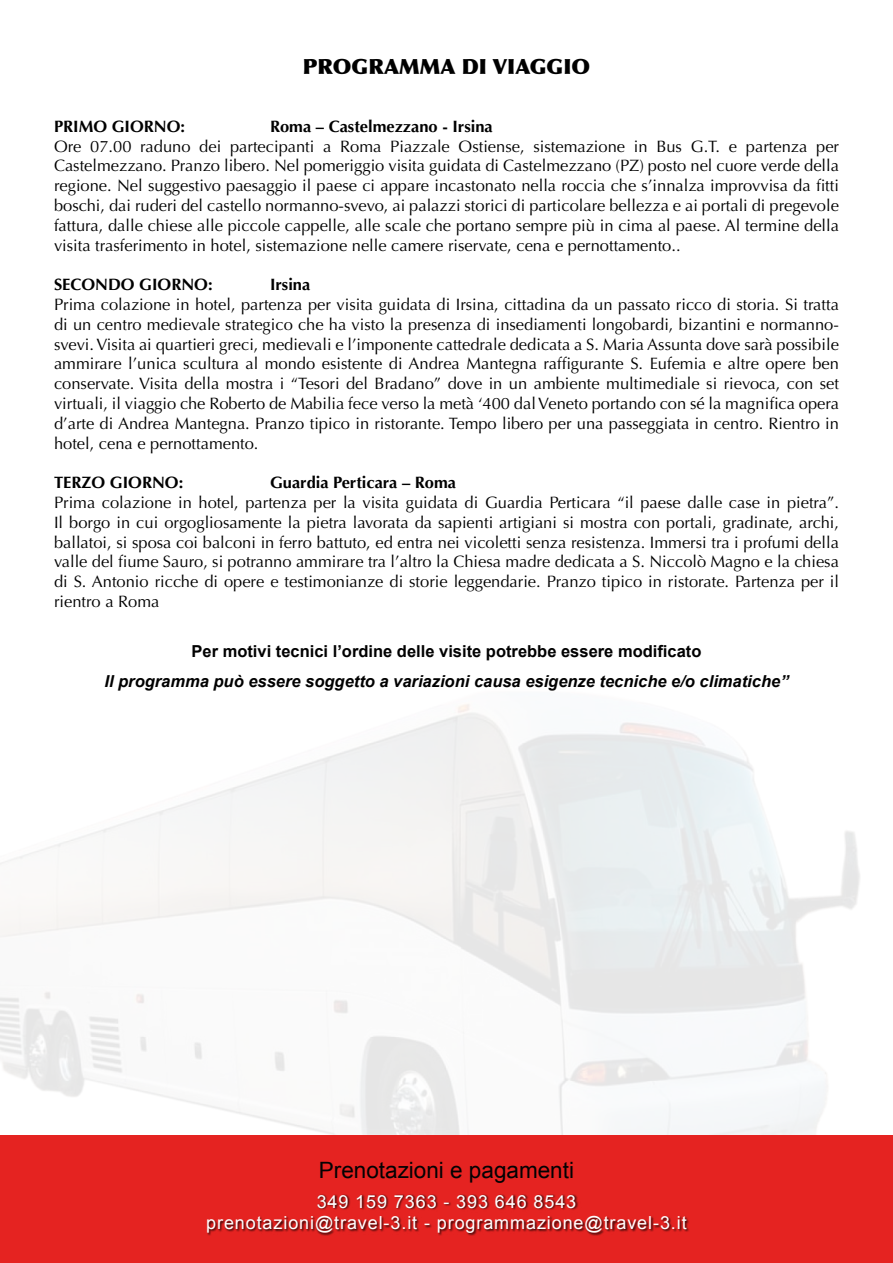
<style>
.page{position:relative;width:893px;height:1263px;background:#fff}
.page>*{position:absolute;margin:0;border:0;box-sizing:border-box;transform-origin:0 0}
.t1{font:22.5px "Arial";color:#020203}
.t2{font:900 21px "Optima";color:#000}
.t3{font:18px/21.6px "Arial";letter-spacing:.05em;color:#fff;text-align:center}
.t4{font:16.5px/19.8px "Optima";color:#000;text-align:justify}
.t5{font:700 16.5px "Optima";color:#000}
.t6{font:italic 700 16.5px "Arial";color:#000}
.t7{font:700 16.5px "Arial";color:#000}
</style>
<div class="page">
<div style="left:0;top:1135px;width:893px;height:128px;background:#e52321"></div>
<div style="left:207px;top:1194px;width:482px;height:42px;background:#000;opacity:.75"></div>
<p class="t2" style="left:303px;top:54px;width:289px">PROGRAMMA DI VIAGGIO</p>
<p class="t5" style="left:54px;top:117px;width:133px">PRIMO GIORNO:</p>
<p class="t5" style="left:270px;top:117px;width:224px">Roma – Castelmezzano - Irsina</p>
<p class="t4" style="left:54px;top:136px;width:787px">Ore 07.00 raduno dei partecipanti a Roma Piazzale Ostiense, sistemazione in Bus G.T. e partenza per Castelmezzano. Pranzo libero. Nel pomeriggio visita guidata di Castelmezzano (PZ) posto nel cuore verde della regione. Nel suggestivo paesaggio il paese ci appare incastonato nella roccia che s’innalza improvvisa da fitti boschi, dai ruderi del castello normanno-svevo, ai palazzi storici di particolare bellezza e ai portali di pregevole fattura, dalle chiese alle piccole cappelle, alle scale che portano sempre più in cima al paese. Al termine della visita trasferimento in hotel, sistemazione nelle camere riservate, cena e pernottamento..</p>
<p class="t5" style="left:54px;top:275px;width:160px">SECONDO GIORNO:</p>
<p class="t5" style="left:270px;top:275px;width:42px">Irsina</p>
<p class="t4" style="left:54px;top:295px;width:787px">Prima colazione in hotel, partenza per visita guidata di Irsina, cittadina da un passato ricco di storia. Si tratta di un centro medievale strategico che ha visto la presenza di insediamenti longobardi, bizantini e normanno&shy;svevi. Visita ai quartieri greci, medievali e l’imponente cattedrale dedicata a S. Maria Assunta dove sarà possibile ammirare l’unica scultura al mondo esistente di Andrea Mantegna raffigurante S. Eufemia e altre opere ben conservate. Visita della mostra i “Tesori del Bradano” dove in un ambiente multimediale si rievoca, con set virtuali, il viaggio che Roberto de Mabilia fece verso la metà ‘400 dal Veneto portando con sé la magnifica opera d’arte di Andrea Mantegna. Pranzo tipico in ristorante. Tempo libero per una passeggiata in centro. Rientro in hotel, cena e pernottamento.</p>
<p class="t5" style="left:54px;top:473px;width:131px">TERZO GIORNO:</p>
<p class="t5" style="left:270px;top:473px;width:188px">Guardia Perticara – Roma</p>
<p class="t4" style="left:54px;top:493px;width:787px">Prima colazione in hotel, partenza per la visita guidata di Guardia Perticara “il paese dalle case in pietra”.<br>Il borgo in cui orgogliosamente la pietra lavorata da sapienti artigiani si mostra con portali, gradinate, archi, ballatoi, si sposa coi balconi in ferro battuto, ed entra nei vicoletti senza resistenza. Immersi tra i profumi della valle del fiume Sauro, si potranno ammirare tra l’altro la Chiesa madre dedicata a S. Niccolò Magno e la chiesa di S. Antonio ricche di opere e testimonianze di storie leggendarie. Pranzo tipico in ristorate. Partenza per il rientro a Roma</p>
<p class="t7" style="left:192px;top:640px;width:511px">Per motivi tecnici l’ordine delle visite potrebbe essere modificato</p>
<p class="t6" style="left:104px;top:670px;width:686px">Il programma può essere soggetto a variazioni causa esigenze tecniche e/o climatiche”</p>
<h1 class="t1" style="left:319px;top:1156px;width:257px">Prenotazioni e pagamenti</h1>
<p class="t3" style="left:206px;top:1191px;width:482px">349 159 7363 - 393 646 8543<br>prenotazioni@travel-3.it - programmazione@travel-3.it</p>
</div>
